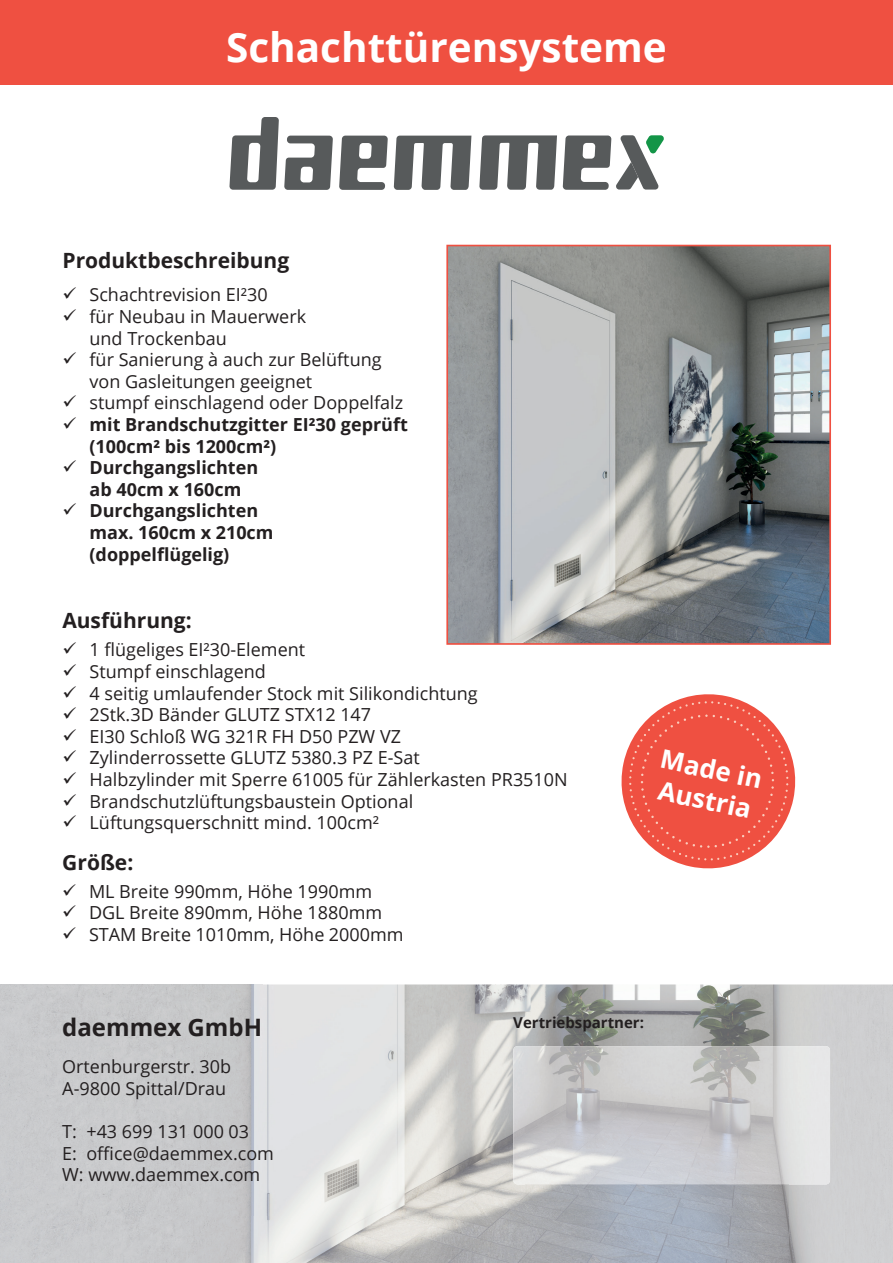
<style>
.page{position:relative;width:893px;height:1263px;background:#fff}
.page>*{position:absolute;margin:0;border:0;box-sizing:border-box;transform-origin:0 0}
.t1{font:700 40.5px "Open Sans";color:#fff}
.t2{font:700 25.95px/31px "Open Sans";color:#fff}
.t3{font:700 24px "Open Sans";color:#231f20}
.t4{font:700 21px "Open Sans";color:#231f20}
.t5{font:18px/21.6px "Open Sans";color:#231f20}
.t6{font:700 18px/21.6px "Open Sans";color:#231f20}
.t7{font:700 15px "Open Sans";color:#231f20}
</style>
<div class="page">
<img style="left:449px;top:248px;width:379px;height:394px">
<div style="left:446px;top:245px;width:385px;height:400px;border:2px solid #ef5041"></div>
<svg style="left:621px;top:694px;width:175px;height:175px"></svg>
<svg style="left:229px;top:117px;width:104px;height:73px"></svg>
<svg style="left:339px;top:136px;width:49px;height:54px"></svg>
<svg style="left:563px;top:135px;width:101px;height:55px"></svg>
<svg style="left:479px;top:135px;width:78px;height:55px"></svg>
<svg style="left:394px;top:136px;width:77px;height:54px"></svg>
<div style="left:0;top:0;width:893px;height:85px;background:#ef5041"></div>
<img style="left:0;top:984px;width:525px;height:279px">
<img style="left:525px;top:984px;width:368px;height:93px">
<img style="left:788px;top:1077px;width:105px;height:186px">
<img style="left:525px;top:1184px;width:263px;height:79px">
<img style="left:513px;top:1046px;width:317px;height:138px">
<h1 class="t1" style="left:226px;top:19px;width:442px">Schachttürensysteme</h1>
<p class="t4" style="left:63px;top:246px;width:228px">Produktbeschreibung</p>
<p class="t5" style="left:63px;top:284px;width:207px">✓ Schachtrevision EI²30</p>
<p class="t5" style="left:90px;top:305px;width:218px;text-indent:-27px">✓ für Neubau in Mauerwerk und Trockenbau</p>
<p class="t5" style="left:90px;top:348px;width:294px;text-indent:-27px">✓ für Sanierung à auch zur Belüftung von Gasleitungen geeignet</p>
<p class="t5" style="left:63px;top:392px;width:342px">✓ stumpf einschlagend oder Doppelfalz</p>
<p class="t6" style="left:90px;top:413px;width:320px;text-indent:-27px">✓ mit Brandschutzgitter EI²30 geprüft (100cm² bis 1200cm²)</p>
<p class="t6" style="left:63px;top:456px;width:197px;text-align:center">✓ Durchgangslichten ab 40cm x 160cm</p>
<p class="t6" style="left:90px;top:500px;width:186px;text-indent:-27px">✓ Durchgangslichten max. 160cm x 210cm (doppelflügelig)</p>
<p class="t4" style="left:62px;top:606px;width:131px">Ausführung:</p>
<p class="t5" style="left:63px;top:639px;width:244px">✓ 1 flügeliges EI²30-Element</p>
<p class="t5" style="left:63px;top:660px;width:205px">✓ Stumpf einschlagend</p>
<p class="t5" style="left:63px;top:682px;width:417px">✓ 4 seitig umlaufender Stock mit Silikondichtung</p>
<p class="t5" style="left:63px;top:703px;width:310px">✓ 2Stk.3D Bänder GLUTZ STX12 147</p>
<p class="t5" style="left:63px;top:725px;width:340px">✓ EI30 Schloß WG 321R FH D50 PZW VZ</p>
<p class="t5" style="left:63px;top:747px;width:359px">✓ Zylinderrossette GLUTZ 5380.3 PZ E-Sat</p>
<p class="t5" style="left:63px;top:768px;width:507px">✓ Halbzylinder mit Sperre 61005 für Zählerkasten PR3510N</p>
<p class="t5" style="left:63px;top:790px;width:352px">✓ Brandschutzlüftungsbaustein Optional</p>
<p class="t5" style="left:63px;top:811px;width:318px">✓ Lüftungsquerschnitt mind. 100cm²</p>
<p class="t4" style="left:62px;top:847px;width:73px">Größe:</p>
<p class="t5" style="left:62px;top:880px;width:312px">✓ ML Breite 990mm, Höhe 1990mm</p>
<p class="t5" style="left:62px;top:901px;width:322px">✓ DGL Breite 890mm, Höhe 1880mm</p>
<p class="t5" style="left:62px;top:923px;width:343px">✓ STAM Breite 1010mm, Höhe 2000mm</p>
<h2 class="t2" style="left:664px;top:742px;width:105px;rotate:12deg">Made in<br>Austria</h2>
<h3 class="t3" style="left:62px;top:1010px;width:201px">daemmex GmbH</h3>
<p class="t7" style="left:513px;top:1012px;width:132px">Vertriebspartner:</p>
<p class="t5" style="left:62px;top:1055px;width:170px">Ortenburgerstr. 30b<br>A-9800 Spittal/Drau</p>
<p class="t5" style="left:62px;top:1120px;width:213px">T: +43 699 131 000 03<br>E: office@daemmex.com<br>W: www.daemmex.com</p>
</div>
